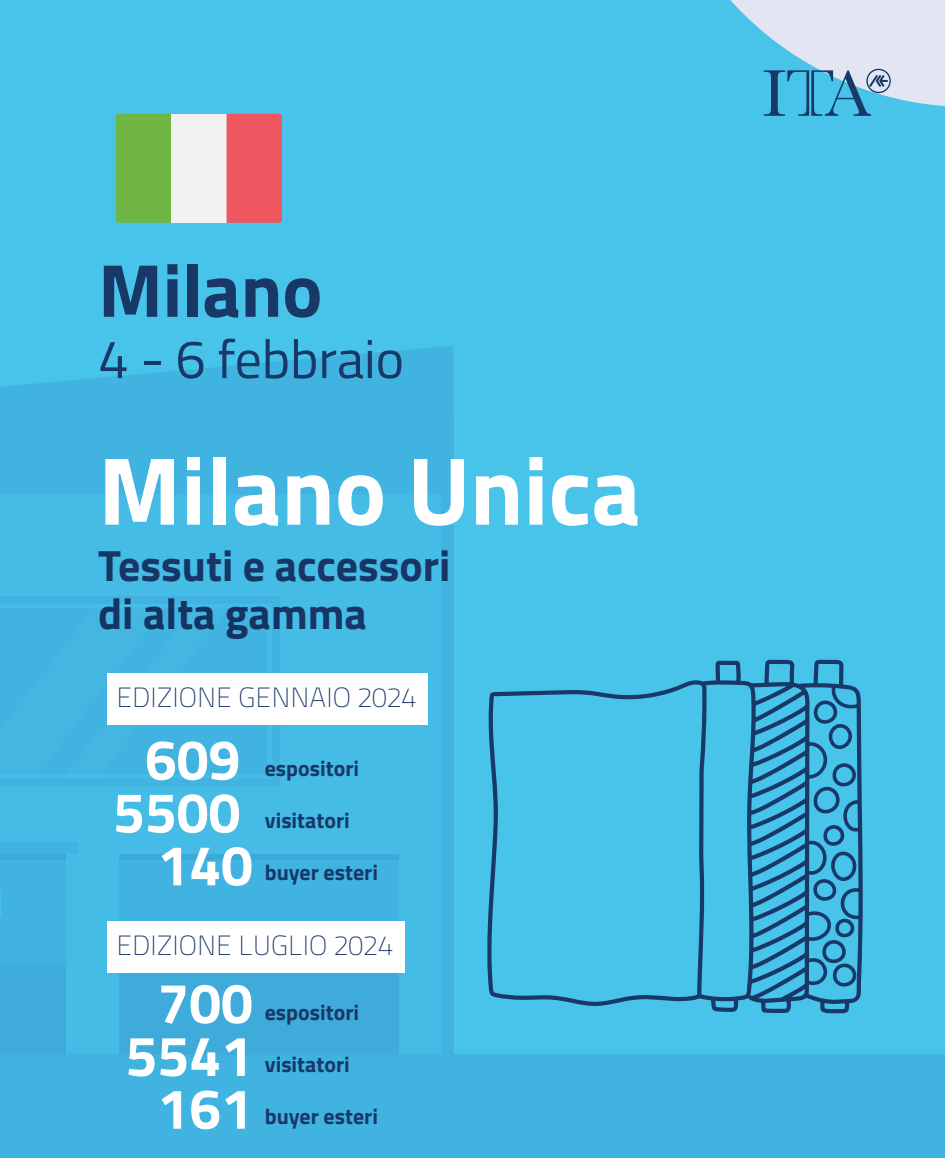
<style>
.page{position:relative;width:945px;height:1158px;background:#fff}
.page>*{position:absolute;margin:0;border:0;box-sizing:border-box;transform-origin:0 0}
.t1{font:700 96.6px "Titillium Web";color:#fff}
.t2{font:700 75.16px "Titillium Web";color:#183867}
.t3{font:700 56.88px/52.8px "Titillium Web";color:#fff;text-align:right}
.t4{font:54.25px "Titillium Web";letter-spacing:-.005em;color:#183867}
.t5{font:700 43.75px/48.1px "Titillium Web";color:#183867}
.t6{font:27.74px "Titillium Text 25 L 1 wt";color:#183867}
.t7{font:700 21.88px "Titillium Web";color:#183867}
</style>
<div class="page">
<div style="left:1px;top:0;width:944px;height:1158px;background:#48c3ea"></div>
<hr style="left:0;top:0;width:1px;height:1158px;background:#48c3ea">
<div style="left:0;top:1054px;width:945px;height:104px;background:#41b3e0"></div>
<div style="left:0;top:411px;width:453px;height:643px;background:#45bce6"></div>
<div style="left:0;top:854px;width:65px;height:200px;background:#41b3e0"></div>
<div style="left:0;top:965px;width:65px;height:89px;background:#3fabdb"></div>
<div style="left:120px;top:854px;width:279px;height:200px;background:#41b3e0"></div>
<div style="left:120px;top:965px;width:279px;height:89px;background:#3fabdb"></div>
<div style="left:120px;top:854px;width:279px;height:6px;background:#3da8da"></div>
<div style="left:441px;top:411px;width:12px;height:643px;background:#41b3e0"></div>
<svg style="left:0;top:346px;width:453px;height:65px;fill:#41b3e0"></svg>
<div style="left:116px;top:114px;width:55px;height:109px;background:#6fb644"></div>
<div style="left:171px;top:114px;width:56px;height:109px;background:#f0f1f0"></div>
<div style="left:227px;top:114px;width:55px;height:109px;background:#f0565f"></div>
<div style="left:107px;top:673px;width:320px;height:51px;background:#fff"></div>
<div style="left:107px;top:921px;width:298px;height:52px;background:#fff"></div>
<svg style="left:863px;top:0;width:82px;height:116px;background:#c8dbed"></svg>
<svg style="left:0;top:724px;width:232px;height:192px"></svg>
<svg style="left:487px;top:0;width:376px;height:1014px"></svg>
<svg style="left:812px;top:762px;width:46px;height:53px"></svg>
<svg style="left:812px;top:824px;width:45px;height:78px"></svg>
<svg style="left:821px;top:918px;width:37px;height:70px"></svg>
<svg style="left:812px;top:700px;width:40px;height:50px"></svg>
<h2 class="t2" style="left:98px;top:233px;width:226px">Milano</h2>
<h3 class="t4" style="left:98px;top:319px;width:307px">4 - 6 febbraio</h3>
<h1 class="t1" style="left:98px;top:417px;width:544px">Milano Unica</h1>
<h3 class="t5" style="left:98px;top:539px;width:354px">Tessuti e accessori di alta gamma</h3>
<p class="t6" style="left:116px;top:677px;width:301px">EDIZIONE GENNAIO 2024</p>
<h3 class="t3" style="left:113px;top:730px;width:141px">609<br>5500<br>140</h3>
<p class="t7" style="left:265px;top:752px;width:96px">espositori</p>
<p class="t7" style="left:265px;top:804px;width:86px">visitatori</p>
<p class="t7" style="left:265px;top:856px;width:115px">buyer esteri</p>
<p class="t6" style="left:116px;top:926px;width:278px">EDIZIONE LUGLIO 2024</p>
<h3 class="t3" style="left:126px;top:974px;width:129px;text-align:center">700<br>5541<br>161</h3>
<p class="t7" style="left:265px;top:995px;width:96px">espositori</p>
<p class="t7" style="left:265px;top:1047px;width:86px">visitatori</p>
<p class="t7" style="left:265px;top:1099px;width:115px">buyer esteri</p>
</div>
